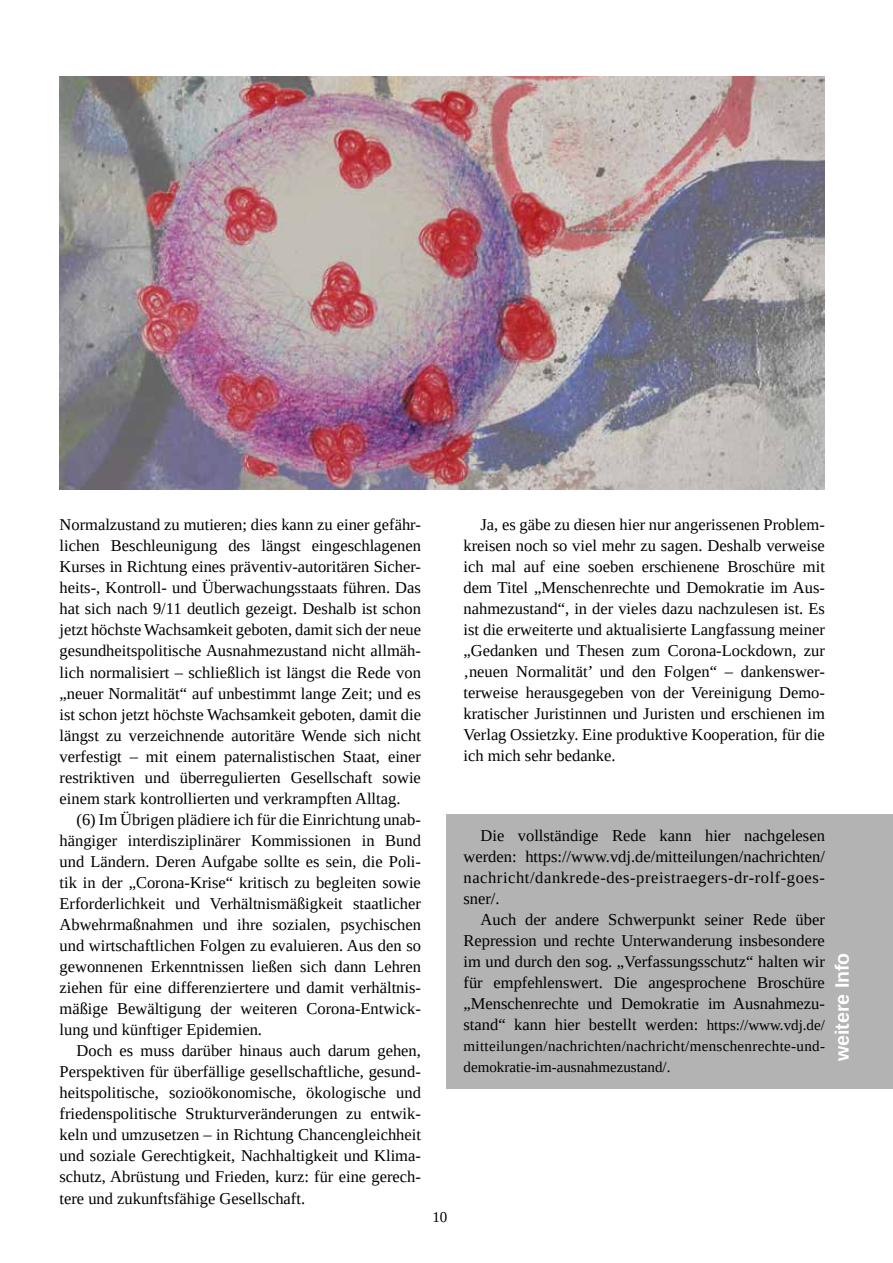
<style>
.page{position:relative;width:893px;height:1263px;background:#fff}
.page>*{position:absolute;margin:0;border:0;box-sizing:border-box;transform-origin:0 0}
.t1{font:700 19.5px "Liberation Sans";color:#fff}
.t2{font:16.5px/21px "Liberation Serif";color:#000;text-align:justify}
.t3{font:15px/21px "Liberation Serif";letter-spacing:.025em;color:#000}
.s1{font-size:15px}
</style>
<div class="page">
<img style="left:60px;top:77px;width:765px;height:412px">
<div style="left:446px;top:814px;width:447px;height:275px;background:#b3b3b3"></div>
<p class="t2" style="left:60px;top:514px;width:363px">Normalzustand zu mutieren; dies kann zu einer gefähr&shy;lichen Beschleunigung des längst eingeschlagenen Kurses in Richtung eines präventiv-autoritären Sicher&shy;heits-, Kontroll- und Überwachungsstaats führen. Das hat sich nach 9/11 deutlich gezeigt. Deshalb ist schon jetzt höchste Wachsamkeit geboten, damit sich der neue gesundheitspolitische Ausnahmezustand nicht allmäh&shy;lich normalisiert – schließlich ist längst die Rede von „neuer Normalität“ auf unbestimmt lange Zeit; und es ist schon jetzt höchste Wachsamkeit geboten, damit die längst zu verzeichnende autoritäre Wende sich nicht verfestigt – mit einem paternalistischen Staat, einer restriktiven und überregulierten Gesellschaft sowie einem stark kontrollierten und verkrampften Alltag.</p>
<p class="t2" style="left:60px;top:809px;width:363px;text-indent:17px">(6) Im Übrigen plädiere ich für die Einrichtung unab&shy;hängiger interdisziplinärer Kommissionen in Bund und Ländern. Deren Aufgabe sollte es sein, die Poli&shy;tik in der „Corona-Krise“ kritisch zu begleiten sowie Erforderlichkeit und Verhältnismäßigkeit staatlicher Abwehrmaßnahmen und ihre sozialen, psychischen und wirtschaftlichen Folgen zu evaluieren. Aus den so gewonnenen Erkenntnissen ließen sich dann Lehren ziehen für eine differenziertere und damit verhältnis&shy;mäßige Bewältigung der weiteren Corona-Entwick&shy;lung und künftiger Epidemien.</p>
<p class="t2" style="left:60px;top:1040px;width:363px;text-indent:17px">Doch es muss darüber hinaus auch darum gehen, Perspektiven für überfällige gesellschaftliche, gesund&shy;heitspolitische, sozioökonomische, ökologische und friedenspolitische Strukturveränderungen zu entwic&shy;keln und umzusetzen – in Richtung Chancengleichheit und soziale Gerechtigkeit, Nachhaltigkeit und Klima&shy;schutz, Abrüstung und Frieden, kurz: für eine gerech&shy;tere und zukunftsfähige Gesellschaft.</p>
<p class="t3" style="left:432px;top:1207px;width:16px">10</p>
<p class="t2" style="left:463px;top:514px;width:363px;text-indent:17px">Ja, es gäbe zu diesen hier nur angerissenen Problem&shy;kreisen noch so viel mehr zu sagen. Deshalb verweise ich mal auf eine soeben erschienene Broschüre mit dem Titel „Menschenrechte und Demokratie im Aus&shy;nahmezustand“, in der vieles dazu nachzulesen ist. Es ist die erweiterte und aktualisierte Langfassung meiner „Gedanken und Thesen zum Corona-Lockdown, zur ‚neuen Normalität’ und den Folgen“ – dankenswer&shy;terweise herausgegeben von der Vereinigung Demo&shy;kratischer Juristinnen und Juristen und erschienen im Verlag Ossietzky. Eine produktive Kooperation, für die ich mich sehr bedanke.</p>
<p class="t2" style="left:463px;top:824px;width:363px;text-indent:17px">Die vollständige Rede kann hier nachgelesen werden: https://www.vdj.de/mitteilungen/nachrichten/ nachricht/dankrede-des-preistraegers-dr-rolf-goes&shy;sner/.</p>
<p class="t2" style="left:463px;top:908px;width:363px;text-indent:17px">Auch der andere Schwerpunkt seiner Rede über Repression und rechte Unterwanderung insbesondere im und durch den sog. „Verfassungsschutz“ halten wir für empfehlenswert. Die angesprochene Broschüre „Menschenrechte und Demokratie im Ausnahmezu&shy;stand“ kann hier bestellt werden: <span class="s1">https://www.vdj.de/</span></p>
<p class="t3" style="left:463px;top:1035px;width:363px">mitteilungen/nachrichten/nachricht/menschenrechte-und&shy;demokratie-im-ausnahmezustand/.</p>
<p class="t1" style="left:829px;top:1061px;width:110px;rotate:-90deg">weitere Info</p>
</div>
